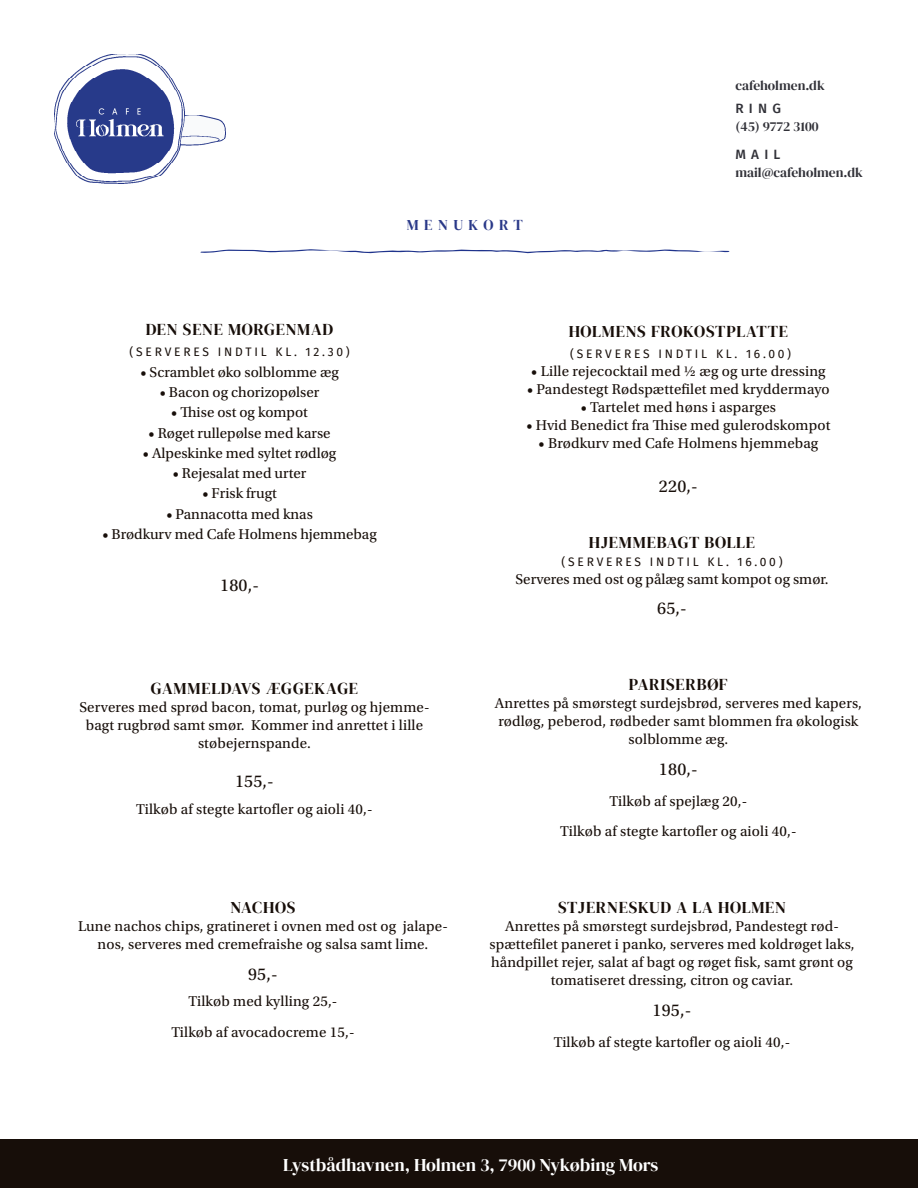
<style>
.page{position:relative;width:918px;height:1188px;background:#fff}
.page>*{position:absolute;margin:0;border:0;box-sizing:border-box;transform-origin:0 0}
.t1{font:18px "DM Serif Display";color:#fff}
.Menu_Item_Description{font:18px "Utopia Std";letter-spacing:.01em;color:#170e09}
.Menu_item{font:16.5px "DM Serif Display";letter-spacing:.045em;color:#170e09}
.Menu_Item_Description-2{font:15px/18px "Utopia Std";letter-spacing:.01em;color:#170e09;text-align:center}
.Menu_item-2{font:15px "Utopia Std";letter-spacing:.01em;color:#170e09}
.Menu_Section{font:15px "DM Serif Display";letter-spacing:.36em;color:#293888}
.t2{font:13.5px "DM Serif Display";color:#313138}
.t3{font:500 13.5px "Fira Sans";letter-spacing:.385em;color:#313138}
.Menu_item-3{font:12px "Fira Sans";letter-spacing:.235em;color:#170e09}
</style>
<div class="page">
<img style="left:54px;top:54px;width:172px;height:129px">
<svg style="left:201px;top:249px;width:529px;height:4px"></svg>
<div style="left:0;top:1140px;width:918px;height:48px;background:#170e09"></div>
<p class="Menu_Section" style="left:407px;top:216px;width:118px">MENUKORT</p>
<p class="t2" style="left:735px;top:77px;width:91px">cafeholmen.dk</p>
<p class="t3" style="left:736px;top:97px;width:47px">RING</p>
<p class="t2" style="left:735px;top:118px;width:85px">(45) 9772 3100</p>
<p class="t3" style="left:736px;top:144px;width:46px">MAIL</p>
<p class="t2" style="left:735px;top:165px;width:129px">mail@cafeholmen.dk</p>
<p class="Menu_item" style="left:146px;top:320px;width:189px">DEN SENE MORGENMAD</p>
<p class="Menu_item-3" style="left:129px;top:343px;width:222px">(SERVERES INDTIL KL. 12.30)</p>
<p class="Menu_Item_Description-2" style="left:140px;top:363px;width:200px">• Scramblet øko solblomme æg</p>
<p class="Menu_Item_Description-2" style="left:160px;top:383px;width:161px">• Bacon og chorizopølser</p>
<p class="Menu_Item_Description-2" style="left:171px;top:404px;width:138px">• Thise ost og kompot</p>
<p class="Menu_Item_Description-2" style="left:149px;top:424px;width:184px">• Røget rullepølse med karse</p>
<p class="Menu_Item_Description-2" style="left:143px;top:444px;width:195px">• Alpeskinke med syltet rødløg</p>
<p class="Menu_Item_Description-2" style="left:173px;top:465px;width:135px">• Rejesalat med urter</p>
<p class="Menu_Item_Description-2" style="left:202px;top:485px;width:76px">• Frisk frugt</p>
<p class="Menu_Item_Description-2" style="left:166px;top:505px;width:148px">• Pannacotta med knas</p>
<p class="Menu_Item_Description-2" style="left:102px;top:525px;width:276px">• Brødkurv med Cafe Holmens hjemmebag</p>
<p class="Menu_Item_Description" style="left:220px;top:576px;width:40px">180,-</p>
<p class="Menu_item" style="left:569px;top:322px;width:221px">HOLMENS FROKOSTPLATTE</p>
<p class="Menu_item-3" style="left:570px;top:344px;width:223px">(SERVERES INDTIL KL. 16.00)</p>
<p class="Menu_item-2" style="left:531px;top:363px;width:296px">• Lille rejecocktail med ½ æg og urte dressing</p>
<p class="Menu_Item_Description-2" style="left:527px;top:380px;width:304px">• Pandestegt Rødspættefilet med kryddermayo</p>
<p class="Menu_Item_Description-2" style="left:581px;top:398px;width:197px">• Tartelet med høns i asparges</p>
<p class="Menu_Item_Description-2" style="left:526px;top:416px;width:306px">• Hvid Benedict fra Thise med gulerodskompot</p>
<p class="Menu_Item_Description-2" style="left:539px;top:434px;width:281px">• Brødkurv med Cafe Holmens hjemmebag</p>
<p class="Menu_Item_Description" style="left:659px;top:476px;width:40px">220,-</p>
<p class="Menu_item" style="left:589px;top:532px;width:168px">HJEMMEBAGT BOLLE</p>
<p class="Menu_item-3" style="left:561px;top:552px;width:223px">(SERVERES INDTIL KL. 16.00)</p>
<p class="Menu_Item_Description-2" style="left:516px;top:570px;width:314px">Serveres med ost og pålæg samt kompot og smør.</p>
<p class="Menu_Item_Description" style="left:657px;top:599px;width:31px">65,-</p>
<p class="Menu_item" style="left:151px;top:678px;width:209px">GAMMELDAVS ÆGGEKAGE</p>
<p class="Menu_Item_Description-2" style="left:79px;top:698px;width:352px">Serveres med sprød bacon, tomat, purløg og hjemme&shy;bagt rugbrød samt smør. Kommer ind anrettet i lille støbejernspande.</p>
<p class="Menu_Item_Description" style="left:235px;top:772px;width:40px">155,-</p>
<p class="Menu_Item_Description-2" style="left:136px;top:800px;width:238px">Tilkøb af stegte kartofler og aioli 40,-</p>
<p class="Menu_item" style="left:230px;top:898px;width:67px">NACHOS</p>
<p class="Menu_Item_Description-2" style="left:78px;top:918px;width:371px">Lune nachos chips, gratineret i ovnen med ost og jalape&shy;nos, serveres med cremefraishe og salsa samt lime.</p>
<p class="Menu_Item_Description" style="left:248px;top:965px;width:31px">95,-</p>
<p class="Menu_Item_Description-2" style="left:189px;top:993px;width:150px">Tilkøb med kylling 25,-</p>
<p class="Menu_Item_Description-2" style="left:171px;top:1024px;width:185px">Tilkøb af avocadocreme 15,-</p>
<p class="Menu_item" style="left:629px;top:675px;width:100px">PARISERBØF</p>
<p class="Menu_Item_Description-2" style="left:495px;top:695px;width:369px">Anrettes på smørstegt surdejsbrød, serveres med kapers, rødløg, peberod, rødbeder samt blommen fra økologisk solblomme æg.</p>
<p class="Menu_Item_Description" style="left:659px;top:759px;width:40px">180,-</p>
<p class="Menu_Item_Description-2" style="left:610px;top:792px;width:139px">Tilkøb af spejlæg 20,-</p>
<p class="Menu_Item_Description-2" style="left:560px;top:823px;width:238px">Tilkøb af stegte kartofler og aioli 40,-</p>
<p class="Menu_item" style="left:558px;top:898px;width:230px">STJERNESKUD A LA HOLMEN</p>
<p class="Menu_Item_Description-2" style="left:489px;top:918px;width:367px">Anrettes på smørstegt surdejsbrød, Pandestegt rød&shy;spættefilet paneret i panko, serveres med koldrøget laks, håndpillet rejer, salat af bagt og røget fisk, samt grønt og tomatiseret dressing, citron og caviar.</p>
<p class="Menu_Item_Description" style="left:653px;top:1001px;width:40px">195,-</p>
<p class="Menu_Item_Description-2" style="left:554px;top:1033px;width:238px">Tilkøb af stegte kartofler og aioli 40,-</p>
<p class="t1" style="left:283px;top:1154px;width:377px">Lystbådhavnen, Holmen 3, 7900 Nykøbing Mors</p>
</div>
